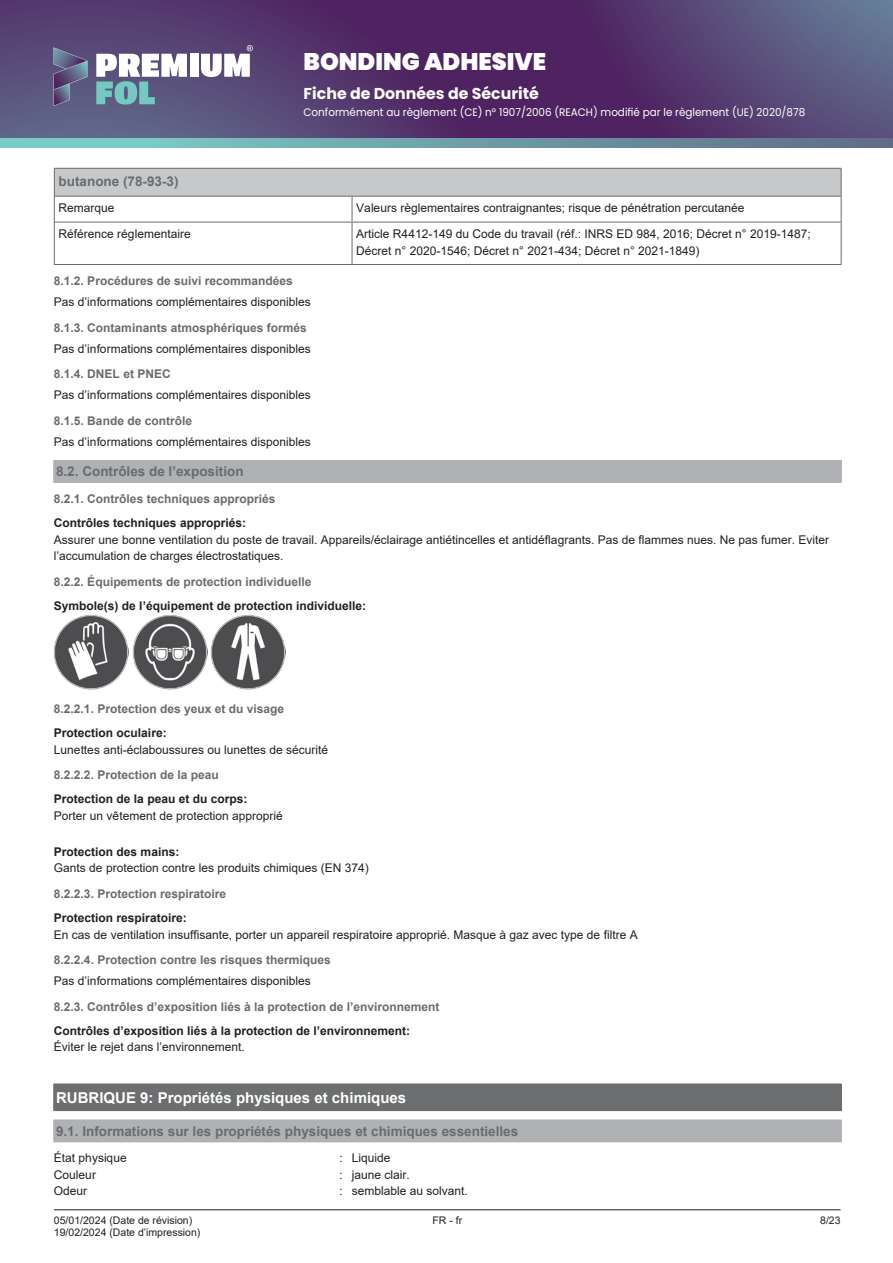
<style>
.page{position:relative;width:893px;height:1263px;background:#fff}
.page>*{position:absolute;margin:0;border:0;box-sizing:border-box;transform-origin:0 0}
.t1{font:900 24px "Poppins";color:#fff}
.t2{font:700 15.75px "Poppins";color:#fff}
.t3{font:700 15px "Arial";color:#fff}
.t4{font:700 13.5px "Arial";color:#6a6b6d}
.t5{font:12px/16.5px "Arial";color:#231f20}
.t6{font:700 12px "Arial";color:#6a6b6d}
.t7{font:700 12px "Arial";color:#231f20}
.t8{font:10.95px "Poppins";color:#fff;scale:.95 1}
.t9{font:10.5px/12px "Arial";color:#231f20}
</style>
<div class="page">
<hr style="left:54px;top:1209px;width:787px;height:1px;background:#231f20">
<div style="left:55px;top:169px;width:786px;height:27px;background:#c7c8ca"></div>
<hr style="left:54px;top:169px;width:1px;height:95px;background:#6a6b6d">
<hr style="left:841px;top:169px;width:1px;height:95px;background:#6a6b6d">
<svg style="left:352px;top:197px;width:1px;height:25px"></svg>
<hr style="left:352px;top:222px;width:1px;height:42px;background:#6a6b6d">
<hr style="left:54px;top:168px;width:787px;height:1px;background:#6a6b6d">
<hr style="left:55px;top:196px;width:786px;height:1px;background:#6a6b6d">
<hr style="left:55px;top:222px;width:786px;height:1px;background:#6a6b6d">
<hr style="left:54px;top:264px;width:787px;height:1px;background:#6a6b6d">
<div style="left:54px;top:461px;width:787px;height:21px;background:#afb1b4"></div>
<svg style="left:53px;top:461px;width:1px;height:21px"></svg>
<svg style="left:841px;top:461px;width:1px;height:21px"></svg>
<hr style="left:54px;top:460px;width:787px;height:1px;background:#afb1b4">
<hr style="left:54px;top:482px;width:787px;height:1px;background:#afb1b4">
<div style="left:54px;top:1084px;width:787px;height:26px;background:#6c6e70"></div>
<svg style="left:53px;top:1084px;width:1px;height:26px"></svg>
<svg style="left:841px;top:1084px;width:1px;height:26px"></svg>
<hr style="left:54px;top:1110px;width:787px;height:1px;background:#6c6e70">
<div style="left:54px;top:1120px;width:787px;height:22px;background:#afb1b4"></div>
<svg style="left:53px;top:1120px;width:1px;height:22px"></svg>
<svg style="left:841px;top:1120px;width:1px;height:22px"></svg>
<img style="left:54px;top:615px;width:75px;height:75px">
<img style="left:132px;top:615px;width:75px;height:75px">
<img style="left:211px;top:615px;width:75px;height:75px">
<svg style="left:0;top:0;width:545px;height:139px;background:#543a6f"></svg>
<svg style="left:545px;top:0;width:348px;height:139px;background:#564173"></svg>
<svg style="left:0;top:139px;width:893px;height:8px;background:#6fa0ab"></svg>
<div style="left:190px;top:54px;width:8px;height:23px;background:#fff"></div>
<svg style="left:96px;top:54px;width:91px;height:51px"></svg>
<svg style="left:201px;top:45px;width:52px;height:32px"></svg>
<svg style="left:54px;top:47px;width:33px;height:59px;background:#616185"></svg>
<h1 class="t1" style="left:304px;top:48px;width:244px">BONDING ADHESIVE</h1>
<h2 class="t2" style="left:304px;top:85px;width:237px">Fiche de Données de Sécurité</h2>
<p class="t8" style="left:304px;top:106px;width:530px">Conformément au règlement (CE) n° 1907/2006 (REACH) modifié par le règlement (UE) 2020/878</p>
<p class="t4" style="left:59px;top:171px;width:122px">butanone (78-93-3)</p>
<p class="t5" style="left:59px;top:200px;width:58px">Remarque</p>
<p class="t5" style="left:356px;top:200px;width:390px">Valeurs règlementaires contraignantes; risque de pénétration percutanée</p>
<p class="t5" style="left:59px;top:225px;width:134px">Référence réglementaire</p>
<p class="t5" style="left:356px;top:225px;width:456px">Article R4412-149 du Code du travail (réf.: INRS ED 984, 2016; Décret n° 2019-1487;<br>Décret n° 2020-1546; Décret n° 2021-434; Décret n° 2021-1849)</p>
<p class="t6" style="left:54px;top:272px;width:240px">8.1.2. Procédures de suivi recommandées</p>
<p class="t5" style="left:54px;top:294px;width:258px">Pas d’informations complémentaires disponibles</p>
<p class="t6" style="left:54px;top:319px;width:254px">8.1.3. Contaminants atmosphériques formés</p>
<p class="t5" style="left:54px;top:340px;width:258px">Pas d’informations complémentaires disponibles</p>
<p class="t6" style="left:54px;top:366px;width:118px">8.1.4. DNEL et PNEC</p>
<p class="t5" style="left:54px;top:387px;width:258px">Pas d’informations complémentaires disponibles</p>
<p class="t6" style="left:54px;top:412px;width:140px">8.1.5. Bande de contrôle</p>
<p class="t5" style="left:54px;top:433px;width:258px">Pas d’informations complémentaires disponibles</p>
<p class="t4" style="left:56px;top:462px;width:189px">8.2. Contrôles de l’exposition</p>
<p class="t6" style="left:54px;top:490px;width:223px">8.2.1. Contrôles techniques appropriés</p>
<p class="t7" style="left:54px;top:514px;width:194px">Contrôles techniques appropriés:</p>
<p class="t5" style="left:54px;top:531px;width:777px">Assurer une bonne ventilation du poste de travail. Appareils/éclairage antiétincelles et antidéflagrants. Pas de flammes nues. Ne pas fumer. Eviter l’accumulation de charges électrostatiques.</p>
<p class="t6" style="left:54px;top:573px;width:259px">8.2.2. Équipements de protection individuelle</p>
<p class="t7" style="left:54px;top:597px;width:314px">Symbole(s) de l’équipement de protection individuelle:</p>
<p class="t6" style="left:54px;top:700px;width:232px">8.2.2.1. Protection des yeux et du visage</p>
<p class="t7" style="left:54px;top:724px;width:114px">Protection oculaire:</p>
<p class="t5" style="left:54px;top:741px;width:276px">Lunettes anti-éclaboussures ou lunettes de sécurité</p>
<p class="t6" style="left:54px;top:766px;width:166px">8.2.2.2. Protection de la peau</p>
<p class="t7" style="left:54px;top:790px;width:195px">Protection de la peau et du corps:</p>
<p class="t5" style="left:54px;top:807px;width:230px">Porter un vêtement de protection approprié</p>
<p class="t7" style="left:54px;top:843px;width:127px">Protection des mains:</p>
<p class="t5" style="left:54px;top:860px;width:316px">Gants de protection contre les produits chimiques (EN 374)</p>
<p class="t6" style="left:54px;top:885px;width:174px">8.2.2.3. Protection respiratoire</p>
<p class="t7" style="left:54px;top:909px;width:134px">Protection respiratoire:</p>
<p class="t5" style="left:54px;top:926px;width:585px">En cas de ventilation insuffisante, porter un appareil respiratoire approprié. Masque à gaz avec type de filtre A</p>
<p class="t6" style="left:54px;top:951px;width:278px">8.2.2.4. Protection contre les risques thermiques</p>
<p class="t5" style="left:54px;top:973px;width:258px">Pas d’informations complémentaires disponibles</p>
<p class="t6" style="left:54px;top:998px;width:387px">8.2.3. Contrôles d’exposition liés à la protection de l’environnement</p>
<p class="t7" style="left:54px;top:1022px;width:358px">Contrôles d’exposition liés à la protection de l’environnement:</p>
<p class="t5" style="left:54px;top:1039px;width:192px">Éviter le rejet dans l’environnement.</p>
<p class="t3" style="left:56px;top:1087px;width:352px">RUBRIQUE 9: Propriétés physiques et chimiques</p>
<p class="t4" style="left:56px;top:1121px;width:464px">9.1. Informations sur les propriétés physiques et chimiques essentielles</p>
<p class="t5" style="left:54px;top:1150px;width:74px">État physique</p>
<p class="t5" style="left:339px;top:1150px;width:53px">: Liquide</p>
<p class="t5" style="left:54px;top:1166px;width:44px">Couleur</p>
<p class="t5" style="left:339px;top:1166px;width:72px">: jaune clair.</p>
<p class="t5" style="left:54px;top:1183px;width:35px">Odeur</p>
<p class="t5" style="left:339px;top:1183px;width:130px">: semblable au solvant.</p>
<p class="t9" style="left:54px;top:1214px;width:148px">05/01/2024 (Date de révision)<br>19/02/2024 (Date d’impression)</p>
<p class="t9" style="left:432px;top:1214px;width:31px">FR - fr</p>
<p class="t9" style="left:820px;top:1214px;width:22px">8/23</p>
</div>
